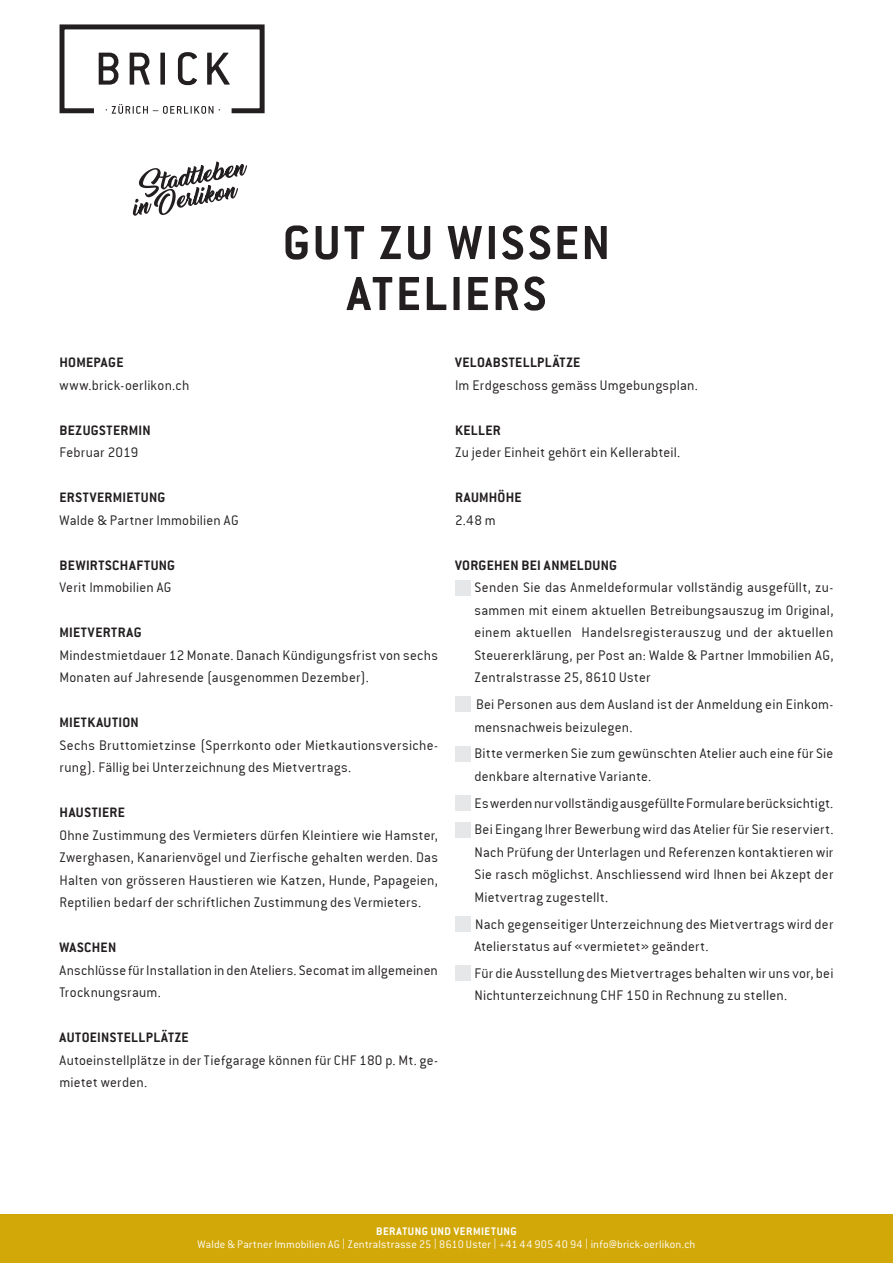
<style>
.page{position:relative;width:893px;height:1263px;background:#fff}
.page>*{position:absolute;margin:0;border:0;box-sizing:border-box;transform-origin:0 0}
.t1{font:700 52.5px/51px "Conduit ITC";letter-spacing:.05em;color:#231f20;text-align:center}
.t2{font:15px/22.5px "Conduit ITCTT Light";letter-spacing:.015em;color:#231f20}
.t3{font:700 15px "Conduit ITC";letter-spacing:.03em;color:#231f20}
.t4{font:300 12px "Conduit ITC";letter-spacing:.015em;color:#fff}
.t5{font:700 12px "Conduit ITC";letter-spacing:.04em;color:#fff}
.s1{font-family:"DIN"}
</style>
<div class="page">
<svg style="left:133px;top:162px;width:114px;height:54px"></svg>
<svg style="left:59px;top:24px;width:206px;height:90px"></svg>
<div style="left:0;top:1214px;width:893px;height:49px;background:#d2a808"></div>
<div style="left:455px;top:580px;width:15px;height:15px;background:#e6e7e9"></div>
<div style="left:455px;top:697px;width:15px;height:15px;background:#e6e7e9"></div>
<div style="left:455px;top:746px;width:15px;height:15px;background:#e6e7e9"></div>
<div style="left:455px;top:795px;width:15px;height:15px;background:#e6e7e9"></div>
<div style="left:455px;top:822px;width:15px;height:15px;background:#e6e7e9"></div>
<div style="left:455px;top:916px;width:15px;height:15px;background:#e6e7e9"></div>
<div style="left:455px;top:965px;width:15px;height:16px;background:#e6e7e9"></div>
<h1 class="t1" style="left:283px;top:216px;width:329px">GUT ZU WISSEN<br>ATELIERS</h1>
<p class="t3" style="left:60px;top:354px;width:65px">HOMEPAGE</p>
<p class="t2" style="left:60px;top:373px;width:131px">www.brick-oerlikon.ch</p>
<p class="t3" style="left:60px;top:421px;width:93px">BEZUGSTERMIN</p>
<p class="t2" style="left:60px;top:441px;width:81px">Februar 2019</p>
<p class="t3" style="left:60px;top:489px;width:107px">ERSTVERMIETUNG</p>
<p class="t2" style="left:60px;top:508px;width:181px">Walde &amp; Partner Immobilien AG</p>
<p class="t3" style="left:60px;top:556px;width:117px">BEWIRTSCHAFTUNG</p>
<p class="t2" style="left:60px;top:576px;width:114px">Verit Immobilien AG</p>
<p class="t3" style="left:60px;top:624px;width:84px">MIETVERTRAG</p>
<p class="t2" style="left:60px;top:643px;width:380px">Mindestmietdauer 12 Monate. Danach Kündigungsfrist von sechs<br>Monaten auf Jahresende (ausgenommen Dezember).</p>
<p class="t3" style="left:60px;top:714px;width:81px">MIETKAUTION</p>
<p class="t2" style="left:60px;top:733px;width:380px">Sechs Bruttomietzinse (Sperrkonto oder Mietkautionsversiche&shy;rung). Fällig bei Unterzeichnung des Mietvertrags.</p>
<p class="t3" style="left:60px;top:804px;width:67px">HAUSTIERE</p>
<p class="t2" style="left:60px;top:823px;width:380px;text-align:justify">Ohne Zustimmung des Vermieters dürfen Kleintiere wie Hamster, Zwerghasen, Kanarienvögel und Zierfische gehalten werden. Das Halten von grösseren Haustieren wie Katzen, Hunde, Papageien, Reptilien bedarf der schriftlichen Zustimmung des Vermieters.</p>
<p class="t3" style="left:60px;top:939px;width:58px">WASCHEN</p>
<p class="t2" style="left:60px;top:958px;width:380px">Anschlüsse für Installation in den Ateliers. Secomat im allgemeinen<br>Trocknungsraum.</p>
<p class="t3" style="left:60px;top:1029px;width:131px">AUTOEINSTELLPLÄTZE</p>
<p class="t2" style="left:60px;top:1048px;width:380px">Autoeinstellplätze in der Tiefgarage können für CHF 180 p. Mt. ge&shy;mietet werden.</p>
<p class="t3" style="left:455px;top:354px;width:127px">VELOABSTELLPLÄTZE</p>
<p class="t2" style="left:455px;top:373px;width:244px">Im Erdgeschoss gemäss Umgebungsplan.</p>
<p class="t3" style="left:455px;top:421px;width:47px">KELLER</p>
<p class="t2" style="left:455px;top:441px;width:227px">Zu jeder Einheit gehört ein Kellerabteil.</p>
<p class="t3" style="left:455px;top:489px;width:68px">RAUMHÖHE</p>
<p class="t2" style="left:455px;top:508px;width:42px">2.48 m</p>
<p class="t3" style="left:455px;top:556px;width:164px">VORGEHEN BEI ANMELDUNG</p>
<p class="t2" style="left:474px;top:576px;width:360px;text-align:justify">Senden Sie das Anmeldeformular vollständig ausgefüllt, zu&shy;sammen mit einem aktuellen Betreibungsauszug im Original, einem aktuellen Handelsregisterauszug und der aktuellen Steuererklärung, per Post an: Walde &amp; Partner Immobilien AG, Zentralstrasse 25, 8610 Uster</p>
<p class="t2" style="left:474px;top:693px;width:360px">Bei Personen aus dem Ausland ist der Anmeldung ein Einkom&shy;mensnachweis beizulegen.</p>
<p class="t2" style="left:474px;top:742px;width:360px">Bitte vermerken Sie zum gewünschten Atelier auch eine für Sie denkbare alternative Variante.</p>
<p class="t2" style="left:474px;top:789px;width:360px;line-height:26.7px">Es werden nur vollständig ausgefüllte Formulare berücksichtigt.<br>Bei Eingang Ihrer Bewerbung wird das Atelier für Sie reserviert.</p>
<p class="t2" style="left:474px;top:840px;width:360px;text-align:justify">Nach Prüfung der Unterlagen und Referenzen kontaktieren wir Sie rasch möglichst. Anschliessend wird Ihnen bei Akzept der Mietvertrag zugestellt.</p>
<p class="t2" style="left:474px;top:912px;width:360px">Nach gegenseitiger Unterzeichnung des Mietvertrags wird der<br>Atelierstatus auf «vermietet» geändert.</p>
<p class="t2" style="left:474px;top:961px;width:360px">Für die Ausstellung des Mietvertrages behalten wir uns vor, bei<br>Nichtunterzeichnung CHF 150 in Rechnung zu stellen.</p>
<p class="t5" style="left:376px;top:1224px;width:142px">BERATUNG UND VERMIETUNG</p>
<p class="t4" style="left:198px;top:1238px;width:499px">Walde &amp; Partner Immobilien AG <span class="s1">|</span> Zentralstrasse 25 <span class="s1">|</span> 8610 Uster <span class="s1">|</span> +41 44 905 40 94 <span class="s1">|</span> info@brick-oerlikon.ch</p>
</div>
